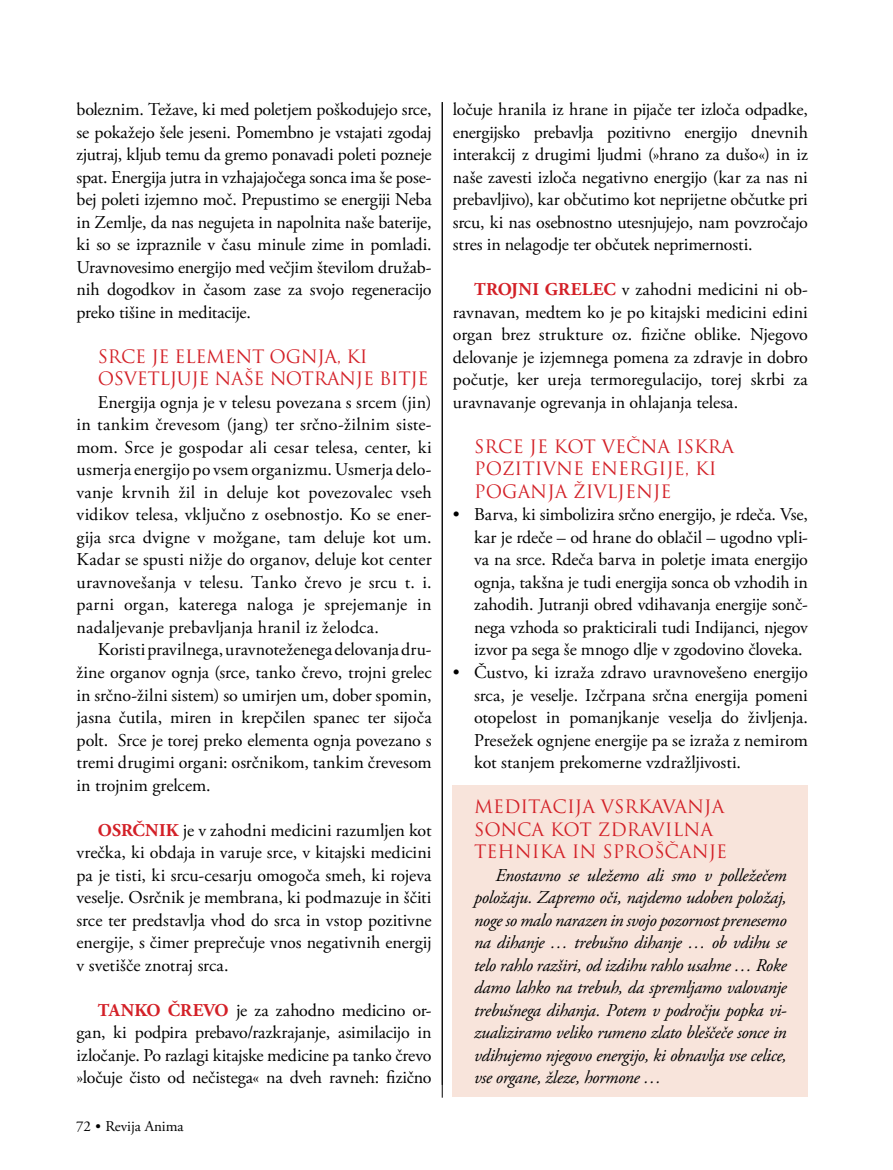
<style>
.page{position:relative;width:893px;height:1170px;background:#fff}
.page>*{position:absolute;margin:0;border:0;box-sizing:border-box;transform-origin:0 0}
.t1{font:18px/22.5px "Adobe Garamond Pro";letter-spacing:-.005em;color:#000;text-align:justify}
.t2{font:italic 18px/22.5px "Adobe Garamond Pro";letter-spacing:-.02em;color:#000;text-align:justify}
.t3{font:18px/22.5px "Trajan Pro";color:#d32027}
.t4{font:18px/22.5px "Trajan Pro";letter-spacing:-.02em;color:#d32027}
.t5{font:15px "Adobe Garamond Pro";color:#000}
.s1{font-weight:700;color:#d32027}
</style>
<div class="page">
<div style="left:453px;top:785px;width:355px;height:311px;background:#f8e4db"></div>
<hr style="left:442px;top:102px;width:1px;height:995px;background:#000">
<p class="t1" style="left:77px;top:99px;width:357px">boleznim. Težave, ki med poletjem poškodujejo srce, se pokažejo šele jeseni. Pomembno je vstajati zgodaj zjutraj, kljub temu da gremo ponavadi poleti pozneje spat. Energija jutra in vzhajajočega sonca ima še pose&shy;bej poleti izjemno moč. Prepustimo se energiji Neba in Zemlje, da nas negujeta in napolnita naše baterije, ki so se izpraznile v času minule zime in pomladi.<br>Uravnovesimo energijo med večjim številom družab&shy;nih dogodkov in časom zase za svojo regeneracijo preko tišine in meditacije.</p>
<p class="t4" style="left:98px;top:345px;width:332px">SRCE JE ELEMENT OGNJA, KI<br>OSVETLJUJE NAŠE NOTRANJE BITJE</p>
<p class="t1" style="left:77px;top:391px;width:357px;text-indent:21px">Energija ognja je v telesu povezana s srcem (jin) in tankim črevesom (jang) ter srčno-žilnim siste&shy;mom. Srce je gospodar ali cesar telesa, center, ki usmerja energijo po vsem organizmu. Usmerja delo&shy;vanje krvnih žil in deluje kot povezovalec vseh vidikov telesa, vključno z osebnostjo. Ko se ener&shy;gija srca dvigne v možgane, tam deluje kot um.<br>Kadar se spusti nižje do organov, deluje kot center uravnovešanja v telesu. Tanko črevo je srcu t. i. parni organ, katerega naloga je sprejemanje in nadaljevanje prebavljanja hranil iz želodca.</p>
<p class="t1" style="left:77px;top:639px;width:357px;text-indent:21px">Koristi pravilnega, uravnoteženega delovanja dru&shy;žine organov ognja (srce, tanko črevo, trojni grelec in srčno-žilni sistem) so umirjen um, dober spomin, jasna čutila, miren in krepčilen spanec ter sijoča polt. Srce je torej preko elementa ognja povezano s tremi drugimi organi: osrčnikom, tankim črevesom in trojnim grelcem.</p>
<p class="t1" style="left:77px;top:819px;width:357px;text-indent:21px"><span class="s1">OSRČNIK</span> je v zahodni medicini razumljen kot vrečka, ki obdaja in varuje srce, v kitajski medicini pa je tisti, ki srcu-cesarju omogoča smeh, ki rojeva veselje. Osrčnik je membrana, ki podmazuje in ščiti srce ter predstavlja vhod do srca in vstop pozitivne energije, s čimer preprečuje vnos negativnih energij v svetišče znotraj srca.</p>
<p class="t1" style="left:77px;top:999px;width:357px;text-indent:21px"><span class="s1">TANKO ČREVO</span> je za zahodno medicino or&shy;gan, ki podpira prebavo/razkrajanje, asimilacijo in izločanje. Po razlagi kitajske medicine pa tanko črevo »ločuje čisto od nečistega« na dveh ravneh: fizično</p>
<p class="t5" style="left:76px;top:1116px;width:109px">72 • Revija Anima</p>
<p class="t1" style="left:453px;top:99px;width:357px">ločuje hranila iz hrane in pijače ter izloča odpadke, energijsko prebavlja pozitivno energijo dnevnih interakcij z drugimi ljudmi (»hrano za dušo«) in iz naše zavesti izloča negativno energijo (kar za nas ni prebavljivo), kar občutimo kot neprijetne občutke pri srcu, ki nas osebnostno utesnjujejo, nam povzročajo stres in nelagodje ter občutek neprimernosti.</p>
<p class="t1" style="left:453px;top:279px;width:357px;text-indent:21px"><span class="s1">TROJNI GRELEC</span> v zahodni medicini ni ob&shy;ravnavan, medtem ko je po kitajski medicini edini organ brez strukture oz. fizične oblike. Njegovo delovanje je izjemnega pomena za zdravje in dobro počutje, ker ureja termoregulacijo, torej skrbi za uravnavanje ogrevanja in ohlajanja telesa.</p>
<p class="t3" style="left:474px;top:435px;width:261px">SRCE JE KOT VEČNA ISKRA<br>POZITIVNE ENERGIJE, KI<br>POGANJA ŽIVLJENJE</p>
<p class="t1" style="left:474px;top:504px;width:335px;text-indent:-21px">• Barva, ki simbolizira srčno energijo, je rdeča. Vse, kar je rdeče – od hrane do oblačil – ugodno vpli&shy;va na srce. Rdeča barva in poletje imata energijo ognja, takšna je tudi energija sonca ob vzhodih in zahodih. Jutranji obred vdihavanja energije sonč&shy;nega vzhoda so prakticirali tudi Indijanci, njegov izvor pa sega še mnogo dlje v zgodovino človeka.</p>
<p class="t1" style="left:474px;top:661px;width:335px;text-indent:-21px">• Čustvo, ki izraža zdravo uravnovešeno energijo srca, je veselje. Izčrpana srčna energija pomeni otopelost in pomanjkanje veselja do življenja.<br>Presežek ognjene energije pa se izraža z nemirom kot stanjem prekomerne vzdražljivosti.</p>
<p class="t3" style="left:474px;top:795px;width:255px">MEDITACIJA VSRKAVANJA<br>SONCA KOT ZDRAVILNA<br>TEHNIKA IN SPROŠČANJE</p>
<p class="t2" style="left:474px;top:864px;width:314px;text-indent:21px">Enostavno se uležemo ali smo v polležečem položaju. Zapremo oči, najdemo udoben položaj, noge so malo narazen in svojo pozornost prenesemo na dihanje … trebušno dihanje … ob vdihu se telo rahlo razširi, od izdihu rahlo usahne … Roke damo lahko na trebuh, da spremljamo valovanje trebušnega dihanja. Potem v področju popka vi&shy;zualiziramo veliko rumeno zlato bleščeče sonce in vdihujemo njegovo energijo, ki obnavlja vse celice, vse organe, žleze, hormone …</p>
</div>
